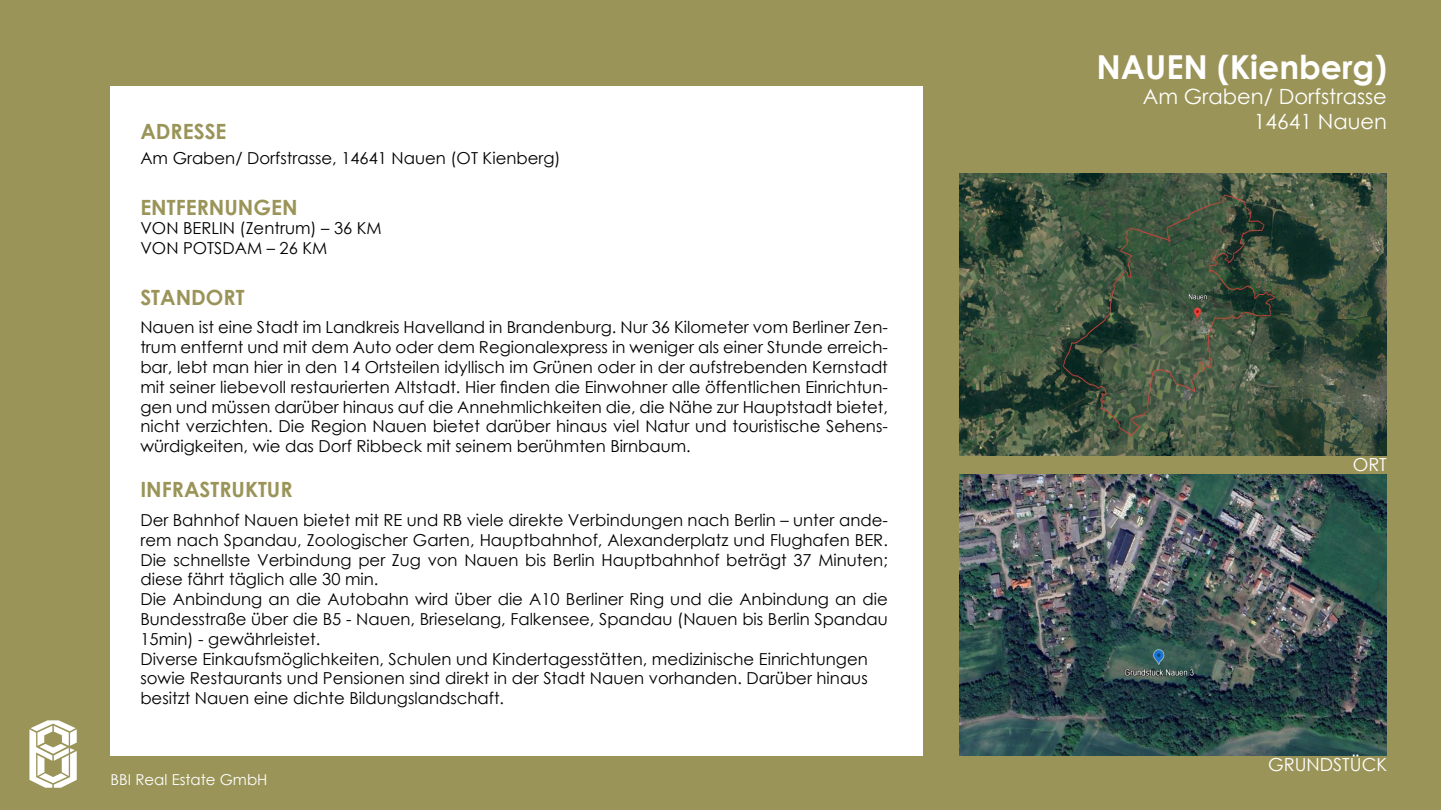
<style>
.page{position:relative;width:1441px;height:810px;background:#fff}
.page>*{position:absolute;margin:0;border:0;box-sizing:border-box;transform-origin:0 0}
.t1{font:700 33px "Century Gothic";color:#fff}
.t2{font:700 21px "Century Gothic";color:#9a9458}
.t3{font:21px "Century Gothic";color:#fff}
.t4{font:18px "Century Gothic";color:#fff}
.t5{font:16.5px/19.8px "Century Gothic";color:#000;text-align:justify}
.t6{font:15px "Century Gothic";color:#fff}
</style>
<div class="page">
<div style="left:0;top:0;width:1440px;height:810px;background:#9a9458"></div>
<div style="left:111px;top:86px;width:812px;height:670px;background:#fff"></div>
<img style="left:959px;top:174px;width:427px;height:281px">
<img style="left:959px;top:474px;width:427px;height:281px">
<svg style="left:29px;top:720px;width:48px;height:68px"></svg>
<p class="t2" style="left:140px;top:115px;width:88px">ADRESSE</p>
<p class="t5" style="left:140px;top:148px;width:421px">Am Graben/ Dorfstrasse, 14641 Nauen (OT Kienberg)</p>
<p class="t2" style="left:140px;top:191px;width:159px">ENTFERNUNGEN</p>
<p class="t5" style="left:140px;top:218px;width:243px">VON BERLIN (Zentrum) – 36 KM</p>
<p class="t5" style="left:140px;top:238px;width:188px">VON POTSDAM – 26 KM</p>
<p class="t2" style="left:140px;top:281px;width:106px">STANDORT</p>
<p class="t5" style="left:140px;top:317px;width:749px">Nauen ist eine Stadt im Landkreis Havelland in Brandenburg. Nur 36 Kilometer vom Berliner Zen&shy;trum entfernt und mit dem Auto oder dem Regionalexpress in weniger als einer Stunde erreich&shy;bar, lebt man hier in den 14 Ortsteilen idyllisch im Grünen oder in der aufstrebenden Kernstadt mit seiner liebevoll restaurierten Altstadt. Hier finden die Einwohner alle öffentlichen Einrichtun&shy;gen und müssen darüber hinaus auf die Annehmlichkeiten die, die Nähe zur Hauptstadt bietet, nicht verzichten. Die Region Nauen bietet darüber hinaus viel Natur und touristische Sehens&shy;würdigkeiten, wie das Dorf Ribbeck mit seinem berühmten Birnbaum.</p>
<p class="t2" style="left:140px;top:474px;width:154px">INFRASTRUKTUR</p>
<p class="t5" style="left:140px;top:510px;width:749px">Der Bahnhof Nauen bietet mit RE und RB viele direkte Verbindungen nach Berlin – unter ande&shy;rem nach Spandau, Zoologischer Garten, Hauptbahnhof, Alexanderplatz und Flughafen BER.<br>Die schnellste Verbindung per Zug von Nauen bis Berlin Hauptbahnhof beträgt 37 Minuten; diese fährt täglich alle 30 min.</p>
<p class="t5" style="left:140px;top:589px;width:749px">Die Anbindung an die Autobahn wird über die A10 Berliner Ring und die Anbindung an die Bundesstraße über die B5 - Nauen, Brieselang, Falkensee, Spandau (Nauen bis Berlin Spandau 15min) - gewährleistet.</p>
<p class="t5" style="left:140px;top:649px;width:728px">Diverse Einkaufsmöglichkeiten, Schulen und Kindertagesstätten, medizinische Einrichtungen</p>
<p class="t5" style="left:140px;top:668px;width:728px">sowie Restaurants und Pensionen sind direkt in der Stadt Nauen vorhanden. Darüber hinaus</p>
<p class="t5" style="left:140px;top:688px;width:365px">besitzt Nauen eine dichte Bildungslandschaft.</p>
<p class="t6" style="left:111px;top:769px;width:158px">BBI Real Estate GmbH</p>
<p class="t1" style="left:1096px;top:42px;width:292px">NAUEN (Kienberg)</p>
<p class="t3" style="left:1142px;top:82px;width:245px">Am Graben/ Dorfstrasse</p>
<p class="t3" style="left:1253px;top:107px;width:135px">14641 Nauen</p>
<p class="t4" style="left:1352px;top:452px;width:36px">ORT</p>
<p class="t4" style="left:1267px;top:752px;width:120px">GRUNDSTÜCK</p>
</div>
